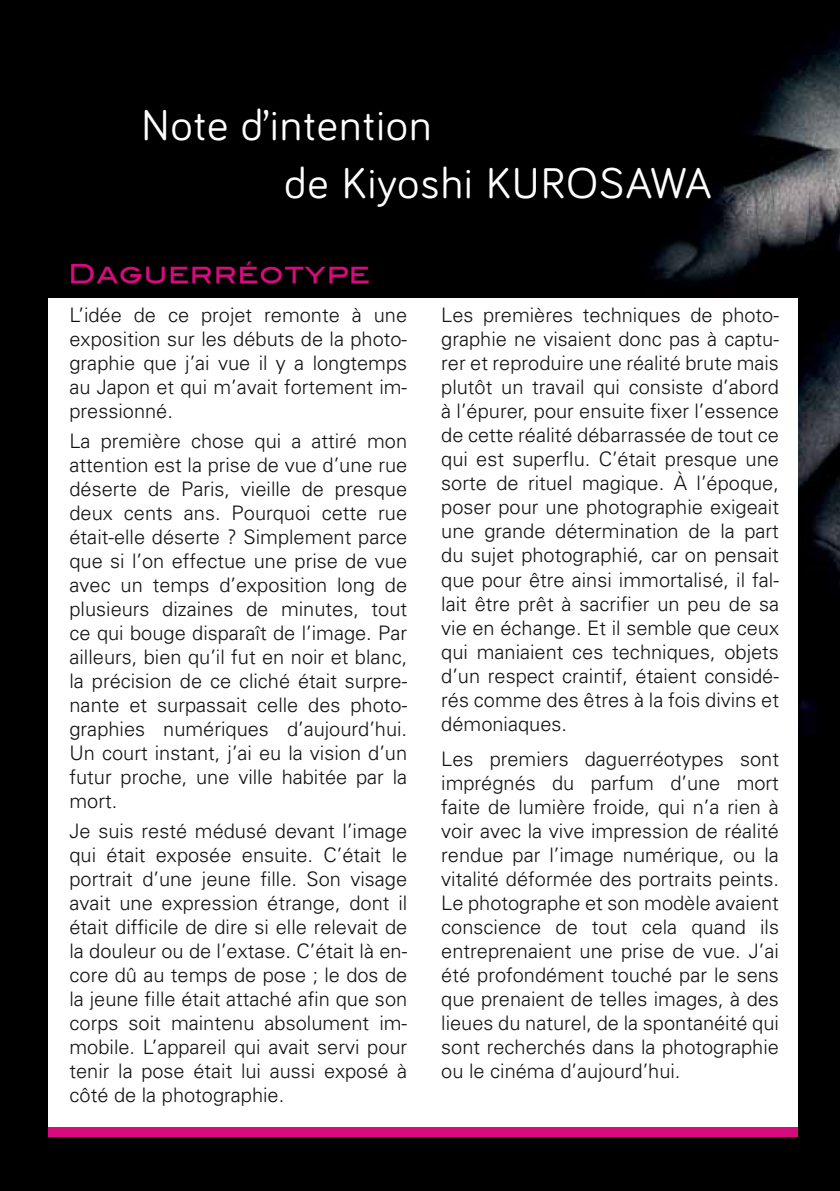
<style>
.page{position:relative;width:840px;height:1191px;background:#fff}
.page>*{position:absolute;margin:0;border:0;box-sizing:border-box;transform-origin:0 0}
.t1{font:44.2px/57.8px "Bariol";letter-spacing:.03em;color:#fff}
.t2{font:26px "Blair Md ITCTT Medium";letter-spacing:.02em;color:#d70b7d}
.t3{font:300 20px/24px "Univers";color:#121212;text-align:justify}
</style>
<div class="page">
<img style="left:0;top:0;width:839px;height:1191px">
<div style="left:48px;top:298px;width:749px;height:830px;background:#fff"></div>
<div style="left:48px;top:1127px;width:749px;height:10px;background:#d70b7d"></div>
<h1 class="t1" style="left:284px;top:94px;width:429px;text-indent:-142px">Note d’intention<br>de Kiyoshi KUROSAWA</h1>
<h2 class="t2" style="left:68px;top:258px;width:303px">Daguerréotype</h2>
<p class="t3" style="left:69px;top:303px;width:339px">L’idée de ce projet remonte à une exposition sur les débuts de la photo&shy;graphie que j’ai vue il y a longtemps au Japon et qui m’avait fortement im&shy;pressionné.</p>
<p class="t3" style="left:69px;top:428px;width:339px">La première chose qui a attiré mon attention est la prise de vue d’une rue déserte de Paris, vieille de presque deux cents ans. Pourquoi cette rue était-elle déserte ? Simplement parce que si l’on effectue une prise de vue avec un temps d’exposition long de plusieurs dizaines de minutes, tout ce qui bouge disparaît de l’image. Par ailleurs, bien qu’il fut en noir et blanc, la précision de ce cliché était surpre&shy;nante et surpassait celle des photo&shy;graphies numériques d’aujourd’hui.<br>Un court instant, j’ai eu la vision d’un futur proche, une ville habitée par la mort.</p>
<p class="t3" style="left:69px;top:818px;width:339px">Je suis resté médusé devant l’image qui était exposée ensuite. C’était le portrait d’une jeune fille. Son visage avait une expression étrange, dont il était difficile de dire si elle relevait de la douleur ou de l’extase. C’était là en&shy;core dû au temps de pose ; le dos de la jeune fille était attaché afin que son corps soit maintenu absolument im&shy;mobile. L’appareil qui avait servi pour tenir la pose était lui aussi exposé à côté de la photographie.</p>
<p class="t3" style="left:441px;top:303px;width:339px">Les premières techniques de photo&shy;graphie ne visaient donc pas à captu&shy;rer et reproduire une réalité brute mais plutôt un travail qui consiste d’abord à l’épurer, pour ensuite fixer l’essence de cette réalité débarrassée de tout ce qui est superflu. C’était presque une sorte de rituel magique. À l’époque, poser pour une photographie exigeait une grande détermination de la part du sujet photographié, car on pensait que pour être ainsi immortalisé, il fal&shy;lait être prêt à sacrifier un peu de sa vie en échange. Et il semble que ceux qui maniaient ces techniques, objets d’un respect craintif, étaient considé&shy;rés comme des êtres à la fois divins et démoniaques.</p>
<p class="t3" style="left:441px;top:746px;width:339px">Les premiers daguerréotypes sont imprégnés du parfum d’une mort faite de lumière froide, qui n’a rien à voir avec la vive impression de réalité rendue par l’image numérique, ou la vitalité déformée des portraits peints.<br>Le photographe et son modèle avaient conscience de tout cela quand ils entreprenaient une prise de vue. J’ai été profondément touché par le sens que prenaient de telles images, à des lieues du naturel, de la spontanéité qui sont recherchés dans la photographie ou le cinéma d’aujourd’hui.</p>
</div>
